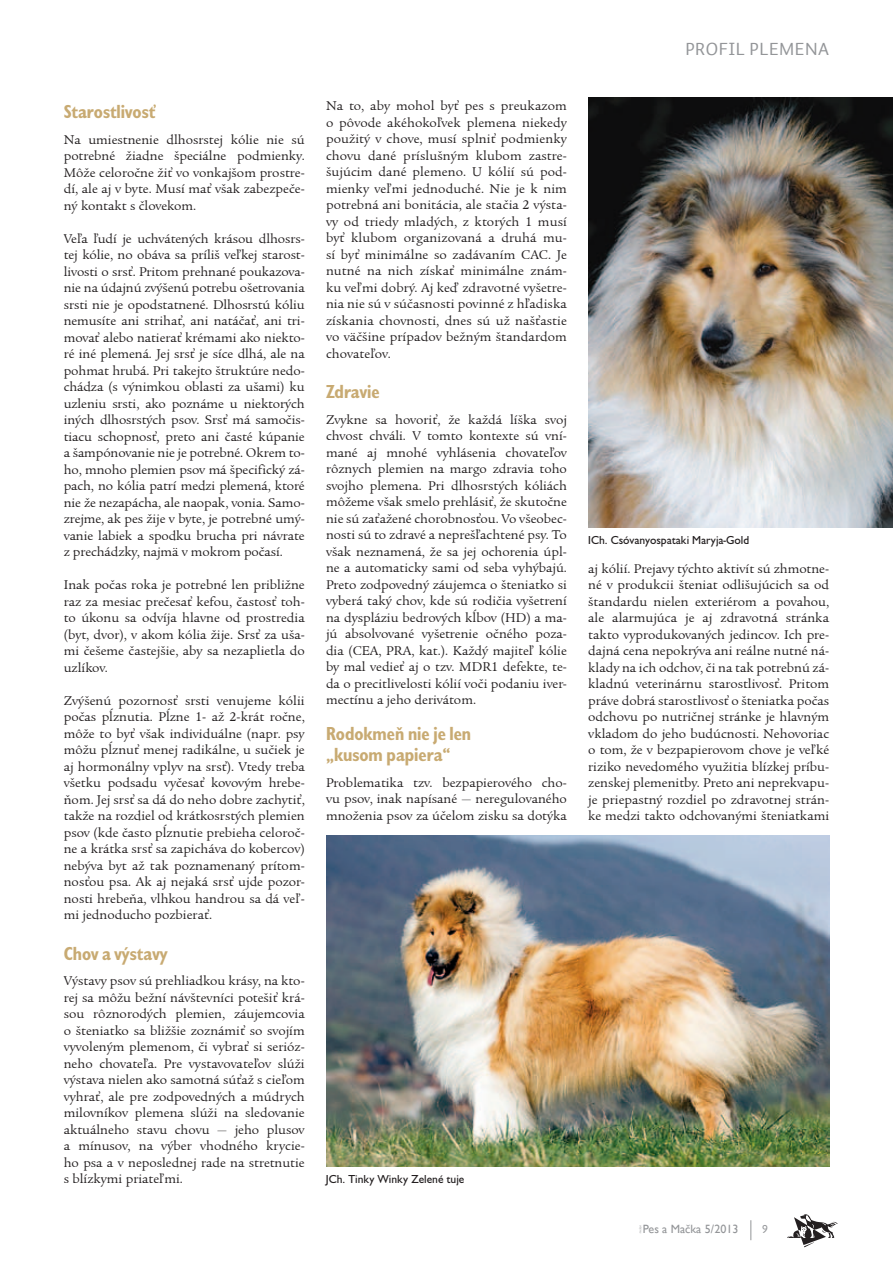
<style>
.page{position:relative;width:893px;height:1263px;background:#fff}
.page>*{position:absolute;margin:0;border:0;box-sizing:border-box;transform-origin:0 0}
._0_Podtitul{font:700 condensed 19.5px/21px "Giltus TOT";color:#c8aa72}
.t1{font:18px "Auto 1";letter-spacing:.03em;color:#939598}
._0_Text{font:13.05px/16.5px "Legacy Serif Itc TEE";color:#231f20;text-align:justify}
.t2{font:500 12px "Giltus TOT";color:#231f20}
.t3{font:12px "Gill Sans";color:#939598}
.t4{font:12px "Giltus TOT";color:#939598}
</style>
<div class="page">
<img style="left:326px;top:836px;width:503px;height:330px">
<img style="left:588px;top:98px;width:305px;height:430px">
<svg style="left:787px;top:1214px;width:51px;height:33px"></svg>
<svg style="left:639px;top:1225px;width:2px;height:8px"></svg>
<svg style="left:750px;top:1220px;width:1px;height:20px"></svg>
<p class="_0_Podtitul" style="left:64px;top:101px;width:94px">Starostlivosť</p>
<p class="_0_Text" style="left:64px;top:131px;width:242px">Na umiestnenie dlhosrstej kólie nie sú -potrebné žiadne špeciálne podmienky.<br>Môže celoročne žiť vo vonkajšom prostre&shy;dí, ale aj v byte. Musí mať však zabezpeče&shy;ný kontakt s človekom.</p>
<p class="_0_Text" style="left:64px;top:230px;width:242px">Veľa ľudí je uchvátených krásou dlhosrs&shy;tej kólie, no obáva sa príliš veľkej starost&shy;livosti o srsť. Pritom prehnané poukazova&shy;nie na údajnú zvýšenú potrebu ošetrovania srsti nie je opodstatnené. Dlhosrstú kóliu nemusíte ani strihať, ani natáčať, ani tri&shy;movať alebo natierať krémami ako niekto&shy;ré iné plemená. Jej srsť je síce dlhá, ale na pohmat hrubá. Pri takejto štruktúre nedo&shy;chádza (s výnimkou oblasti za ušami) ku uzleniu srsti, ako poznáme u niektorých iných dlhosrstých psov. Srsť má samočis&shy;tiacu schopnosť, preto ani časté kúpanie a šampónovanie nie je potrebné. Okrem to&shy;ho, mnoho plemien psov má špecifický zá&shy;pach, no kólia patrí medzi plemená, ktoré nie že nezapácha, ale naopak, vonia. Samo&shy;zrejme, ak pes žije v byte, je potrebné umý&shy;vanie labiek a spodku brucha pri návrate z prechádzky, najmä v mokrom počasí.</p>
<p class="_0_Text" style="left:64px;top:577px;width:242px">Inak počas roka je potrebné len približne raz za mesiac prečesať kefou, častosť toh&shy;to úkonu sa odvíja hlavne od prostredia (byt, dvor), v akom kólia žije. Srsť za uša&shy;mi češeme častejšie, aby sa nezaplietla do uzlíkov.</p>
<p class="_0_Text" style="left:64px;top:692px;width:242px">Zvýšenú pozornosť srsti venujeme kólii počas pĺznutia. Pĺzne 1-‑ až 2‑krát ročne, môže to byť však individuálne (napr. psy môžu pĺznuť menej radikálne, u sučiek je aj hormonálny vplyv na srsť). Vtedy treba všetku podsadu vyčesať kovovým hrebe&shy;ňom. Jej srsť sa dá do neho dobre zachytiť, takže na rozdiel od krátkosrstých plemien psov (kde často pĺznutie prebieha celoroč&shy;ne a krátka srsť sa zapicháva do kobercov) nebýva byt až tak poznamenaný prítom&shy;nosťou psa. Ak aj nejaká srsť ujde pozor&shy;nosti hrebeňa, vlhkou handrou sa dá veľ&shy;mi jednoducho pozbierať.</p>
<p class="_0_Podtitul" style="left:64px;top:943px;width:105px">Chov a výstavy</p>
<p class="_0_Text" style="left:64px;top:973px;width:242px">Výstavy psov sú prehliadkou krásy, na kto&shy;rej sa môžu bežní návštevníci potešiť krá&shy;sou rôznorodých plemien, záujemcovia o šteniatko sa bližšie zoznámiť so svojím vyvoleným plemenom, či vybrať si serióz&shy;neho chovateľa. Pre vystavovateľov slúži výstava nielen ako samotná súťaž s cieľom vyhrať, ale pre zodpovedných a múdrych milovníkov plemena slúži na sledovanie aktuálneho stavu chovu — jeho plusov a mínusov, na výber vhodného krycie&shy;ho psa a v neposlednej rade na stretnutie s blízkymi priateľmi.</p>
<p class="_0_Text" style="left:326px;top:98px;width:242px">Na to, aby mohol byť pes s preukazom o pôvode akéhokoľvek plemena niekedy použitý v chove, musí splniť podmienky chovu dané príslušným klubom zastre&shy;šujúcim dané plemeno. U kólií sú pod&shy;mienky veľmi jednoduché. Nie je k nim potrebná ani bonitácia, ale stačia 2 výsta&shy;vy od triedy mladých, z ktorých 1 -musí byť klubom organizovaná a druhá mu&shy;sí byť minimálne so zadávaním CAC. Je nutné na nich získať minimálne znám&shy;ku veľmi dobrý. Aj keď zdravotné vyšetre&shy;nia nie sú v súčasnosti povinné z hľadiska získania chovnosti, dnes sú už našťastie vo väčšine prípadov bežným štandardom chovateľov.</p>
<p class="_0_Podtitul" style="left:326px;top:381px;width:55px">Zdravie</p>
<p class="_0_Text" style="left:326px;top:412px;width:242px">Zvykne sa hovoriť, že každá líška svoj chvost chváli. V tomto kontexte sú vní&shy;mané aj mnohé vyhlásenia chovateľov rôznych plemien na margo zdravia toho svojho plemena. Pri dlhosrstých kóliách môžeme však smelo prehlásiť, že skutočne nie sú zaťažené chorobnosťou. Vo všeobec&shy;nosti sú to zdravé a neprešľachtené psy. To však neznamená, že sa jej ochorenia úpl&shy;ne a automaticky sami od seba vyhýbajú.<br>Preto zodpovedný záujemca o šteniatko si vyberá taký chov, kde sú rodičia vyšetrení na dyspláziu bedrových kĺbov (HD) a ma&shy;jú absolvované vyšetrenie očného poza&shy;dia (CEA, PRA, kat.). Každý majiteľ kólie by mal vedieť aj o tzv. MDR1 defekte, te&shy;da o precitlivelosti kólií voči podaniu iver&shy;mectínu a jeho derivátom.</p>
<p class="_0_Podtitul" style="left:326px;top:724px;width:147px">Rodokmeň nie je len „kusom papiera“</p>
<p class="_0_Text" style="left:326px;top:775px;width:242px">Problematika tzv. bezpapierového cho&shy;vu psov, inak napísané — neregulovaného množenia psov za účelom zisku sa dotýka</p>
<p class="t2" style="left:326px;top:1173px;width:140px">JCh. Tinky Winky Zelené tuje</p>
<p class="t1" style="left:685px;top:37px;width:145px">PROFIL PLEMENA</p>
<p class="t2" style="left:588px;top:534px;width:162px">ICh. Csóvanyospataki Maryja-Gold</p>
<p class="_0_Text" style="left:588px;top:560px;width:242px">aj kólií. Prejavy týchto aktivít sú zhmotne&shy;né v produkcii šteniat odlišujúcich sa od štandardu nielen exteriérom a povahou, ale alarmujúca je aj zdravotná stránka takto vyprodukovaných jedincov. Ich pre&shy;dajná cena nepokrýva ani reálne nutné ná&shy;klady na ich odchov, či na tak potrebnú zá&shy;kladnú veterinárnu starostlivosť. Pritom práve dobrá starostlivosť o šteniatka počas odchovu po nutričnej stránke je hlavným vkladom do jeho budúcnosti. Nehovoriac o tom, že v bezpapierovom chove je veľké riziko nevedomého využitia blízkej príbu&shy;zenskej plemenitby. Preto ani neprekvapu&shy;je priepastný rozdiel po zdravotnej strán&shy;ke medzi takto odchovanými šteniatkami</p>
<p class="t3" style="left:643px;top:1222px;width:97px">Pes a Mačka 5/2013</p>
<p class="t4" style="left:762px;top:1222px;width:8px">9</p>
</div>
